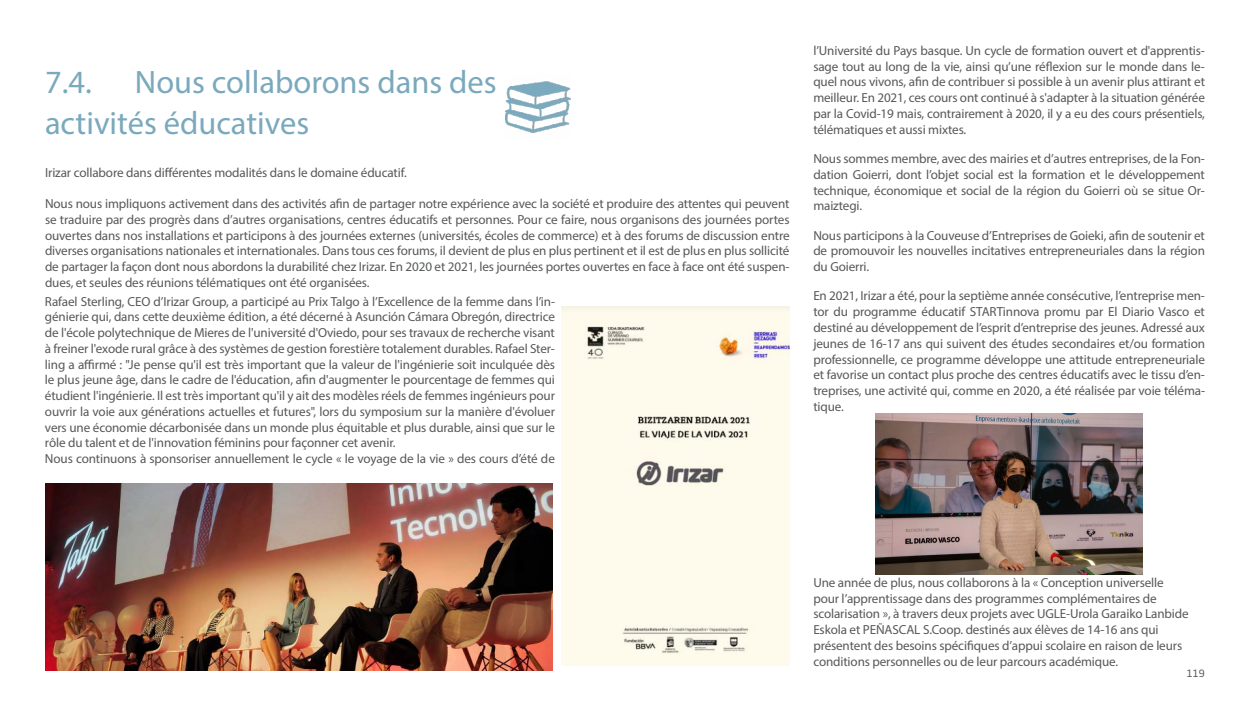
<style>
.page{position:relative;width:1250px;height:704px;background:#fff}
.page>*{position:absolute;margin:0;border:0;box-sizing:border-box;transform-origin:0 0}
.t1{font:32.5px/41.2px "Myriad Pro";color:#7aa9bd}
.t2{font:13.12px/15.8px "Myriad Pro";letter-spacing:-.01em;color:#56585a;text-align:justify}
.t3{font:10px "Neo Sans Std";color:#555359}
</style>
<div class="page">
<img style="left:561px;top:306px;width:229px;height:358px">
<img style="left:505px;top:81px;width:65px;height:53px">
<img style="left:876px;top:413px;width:267px;height:161px">
<img style="left:46px;top:483px;width:507px;height:187px">
<h1 class="t1" style="left:45px;top:60px;width:453px;text-indent:90px">Nous collaborons dans des activités éducatives</h1>
<p class="t2" style="left:45px;top:164px;width:363px">Irizar collabore dans différentes modalités dans le domaine éducatif.</p>
<p class="t2" style="left:45px;top:195px;width:746px">Nous nous impliquons activement dans des activités afin de partager notre expérience avec la société et produire des attentes qui peuvent se traduire par des progrès dans d’autres organisations, centres éducatifs et personnes. Pour ce faire, nous organisons des journées portes ouvertes dans nos installations et participons à des journées externes (universités, écoles de commerce) et à des forums de discussion entre diverses organisations nationales et internationales. Dans tous ces forums, il devient de plus en plus pertinent et il est de plus en plus sollicité de partager la façon dont nous abordons la durabilité chez Irizar. En 2020 et 2021, les journées portes ouvertes en face à face ont été suspen&shy;dues, et seules des réunions télématiques ont été organisées.</p>
<h1 class="t1" style="left:45px;top:60px;width:48px">7.4.</h1>
<p class="t2" style="left:45px;top:293px;width:512px;text-align:left">Rafael Sterling, CEO d’Irizar Group, a participé au Prix Talgo à l’Excellence de la femme dans l’in&shy;génierie qui, dans cette deuxième édition, a été décerné à Asunción Cámara Obregón, directrice de l'école polytechnique de Mieres de l'université d'Oviedo, pour ses travaux de recherche visant à freiner l'exode rural grâce à des systèmes de gestion forestière totalement durables. Rafael Ster&shy;ling a affirmé : "Je pense qu'il est très important que la valeur de l'ingénierie soit inculquée dès le plus jeune âge, dans le cadre de l'éducation, afin d'augmenter le pourcentage de femmes qui étudient l'ingénierie. Il est très important qu'il y ait des modèles réels de femmes ingénieurs pour ouvrir la voie aux générations actuelles et futures", lors du symposium sur la manière d'évoluer vers une économie décarbonisée dans un monde plus équitable et plus durable, ainsi que sur le rôle du talent et de l'innovation féminins pour façonner cet avenir.<br>Nous continuons à sponsoriser annuellement le cycle « le voyage de la vie » des cours d’été de</p>
<p class="t2" style="left:813px;top:42px;width:393px">l’Université du Pays basque. Un cycle de formation ouvert et d'apprentis&shy;sage tout au long de la vie, ainsi qu’une réflexion sur le monde dans le&shy;quel nous vivons, afin de contribuer si possible à un avenir plus attirant et meilleur. En 2021, ces cours ont continué à s'adapter à la situation générée par la Covid-19 mais, contrairement à 2020, il y a eu des cours présentiels, télématiques et aussi mixtes.</p>
<p class="t2" style="left:813px;top:150px;width:393px">Nous sommes membre, avec des mairies et d’autres entreprises, de la Fon&shy;dation Goierri, dont l’objet social est la formation et le développement technique, économique et social de la région du Goierri où se situe Or&shy;maiztegi.</p>
<p class="t2" style="left:813px;top:227px;width:393px">Nous participons à la Couveuse d’Entreprises de Goieki, afin de soutenir et de promouvoir les nouvelles incitatives entrepreneuriales dans la région du Goierri.</p>
<p class="t2" style="left:813px;top:288px;width:393px">En 2021, Irizar a été, pour la septième année consécutive, l’entreprise men&shy;tor du programme éducatif STARTinnova promu par El Diario Vasco et destiné au développement de l’esprit d’entreprise des jeunes. Adressé aux jeunes de 16-17 ans qui suivent des études secondaires et/ou formation professionnelle, ce programme développe une attitude entrepreneuriale et favorise un contact plus proche des centres éducatifs avec le tissu d’en&shy;treprises, une activité qui, comme en 2020, a été réalisée par voie téléma&shy;tique.</p>
<p class="t2" style="left:813px;top:574px;width:377px;text-align:left">Une année de plus, nous collaborons à la « Conception universelle pour l’apprentissage dans des programmes complémentaires de scolarisation », à travers deux projets avec UGLE-Urola Garaiko Lanbide Eskola et PEÑASCAL S.Coop. destinés aux élèves de 14-16 ans qui présentent des besoins spécifiques d’appui scolaire en raison de leurs conditions personnelles ou de leur parcours académique.</p>
<p class="t3" style="left:1187px;top:667px;width:20px">119</p>
</div>
